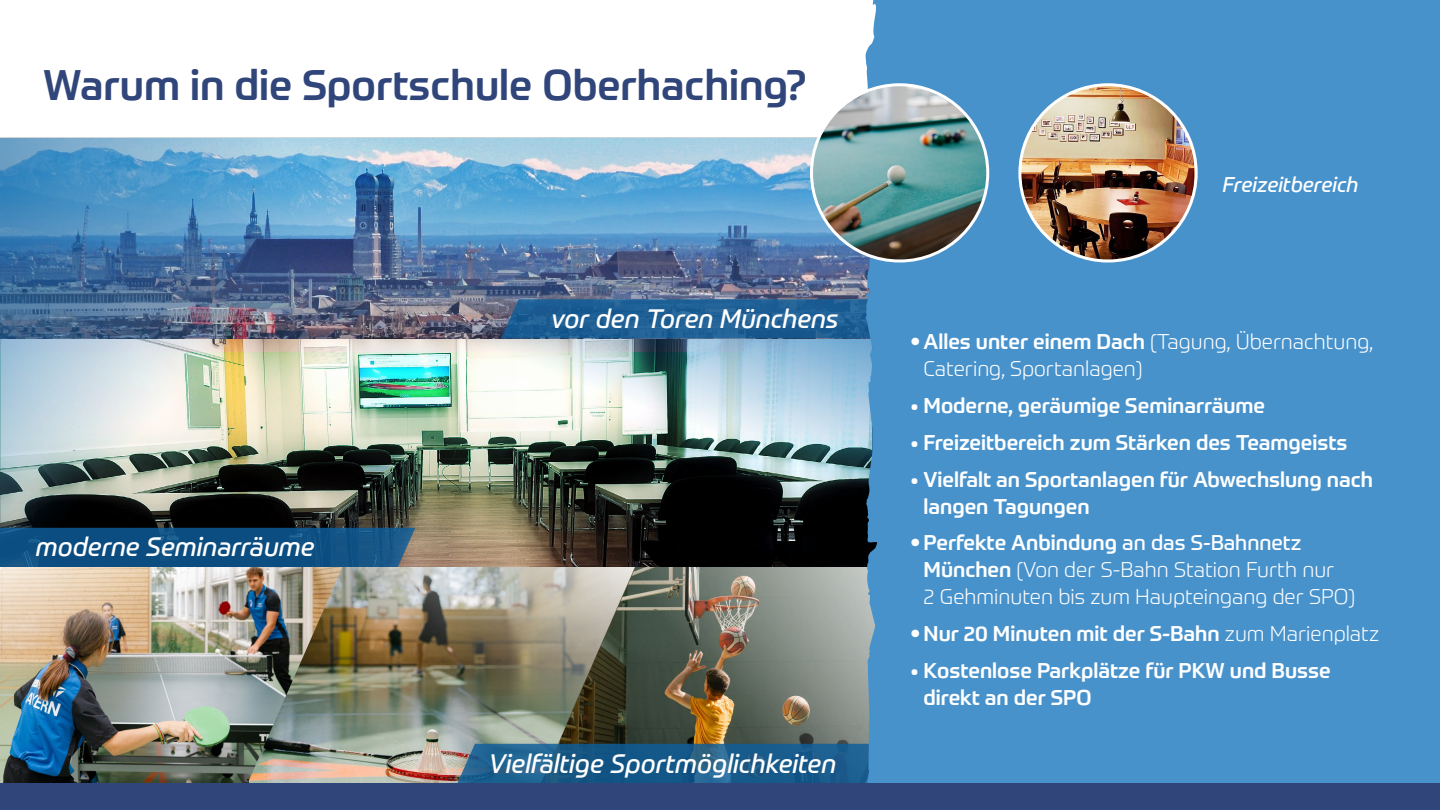
<style>
.page{position:relative;width:1440px;height:810px;background:#fff}
.page>*{position:absolute;margin:0;border:0;box-sizing:border-box;transform-origin:0 0}
.t1{font:500 42px "Prometo";color:#30457a}
.t2{font:italic 26.25px "Prometo";color:#fff}
.t3{font:500 21px/27px "Prometo";color:#fff}
.t4{font:300 21px/27px "Prometo";color:#fff}
.t5{font:italic 21px "Prometo";color:#fff}
.s1{font-family:"Rotis Sans Serif W1 G";font-weight:400}
.s2{font-weight:500}
.s3{font-weight:400}
.s4{font-weight:300}
</style>
<div class="page">
<img style="left:0;top:138px;width:864px;height:201px">
<img style="left:514px;top:339px;width:350px;height:228px">
<img style="left:0;top:339px;width:514px;height:228px">
<img style="left:325px;top:567px;width:209px;height:216px">
<img style="left:534px;top:567px;width:330px;height:177px">
<img style="left:0;top:567px;width:325px;height:216px">
<svg style="left:501px;top:299px;width:363px;height:40px;background:#225f93"></svg>
<svg style="left:0;top:528px;width:415px;height:39px;background:#115182"></svg>
<svg style="left:457px;top:744px;width:407px;height:39px;background:#1e5e8b"></svg>
<div style="left:864px;top:0;width:576px;height:783px;background:#4892cc"></div>
<div style="left:0;top:783px;width:1440px;height:27px;background:#30457a"></div>
<img style="left:812px;top:85px;width:176px;height:176px;border-radius:88px">
<img style="left:1020px;top:85px;width:176px;height:176px;border-radius:88px">
<h1 class="t1" style="left:43px;top:59px;width:765px">Warum in die Sportschule Oberhaching?</h1>
<p class="t2" style="left:36px;top:531px;width:280px">moderne Seminarräume</p>
<p class="t2" style="left:551px;top:303px;width:289px">vor den Toren Münchens</p>
<p class="t2" style="left:489px;top:748px;width:349px">Vielfältige Sportmöglichkeiten</p>
<p class="t5" style="left:1222px;top:172px;width:138px">Freizeitbereich</p>
<p class="t4" style="left:924px;top:328px;width:451px;text-indent:-14px"><span class="s1">•</span> <span class="s2">Alles unter einem Dach</span> (Tagung, Übernachtung,<br>Catering, Sportanlagen)</p>
<p class="t3" style="left:910px;top:392px;width:357px">• Moderne, geräumige Seminarräume</p>
<p class="t3" style="left:910px;top:429px;width:439px">• Freizeitbereich zum Stärken des Teamgeists</p>
<p class="t3" style="left:924px;top:465px;width:451px;text-indent:-14px">• Vielfalt an Sportanlagen für Abwechslung nach langen Tagungen</p>
<p class="t4" style="left:924px;top:529px;width:433px;text-indent:-14px"><span class="s1">•</span><span class="s2">Perfekte Anbindung</span> <span class="s3">an das S-Bahnnetz<br></span><span class="s2">München</span> (Von der S-Bahn Station Furth nur<br>2 Gehminuten bis zum Haupteingang der SPO)</p>
<p class="t3" style="left:910px;top:620px;width:471px"><span class="s1">•</span>Nur 20 Minuten mit der S-Bahn <span class="s4">zum Marienplatz</span></p>
<p class="t3" style="left:924px;top:657px;width:409px;text-indent:-14px">• Kostenlose Parkplätze für PKW und Busse direkt an der SPO</p>
</div>
